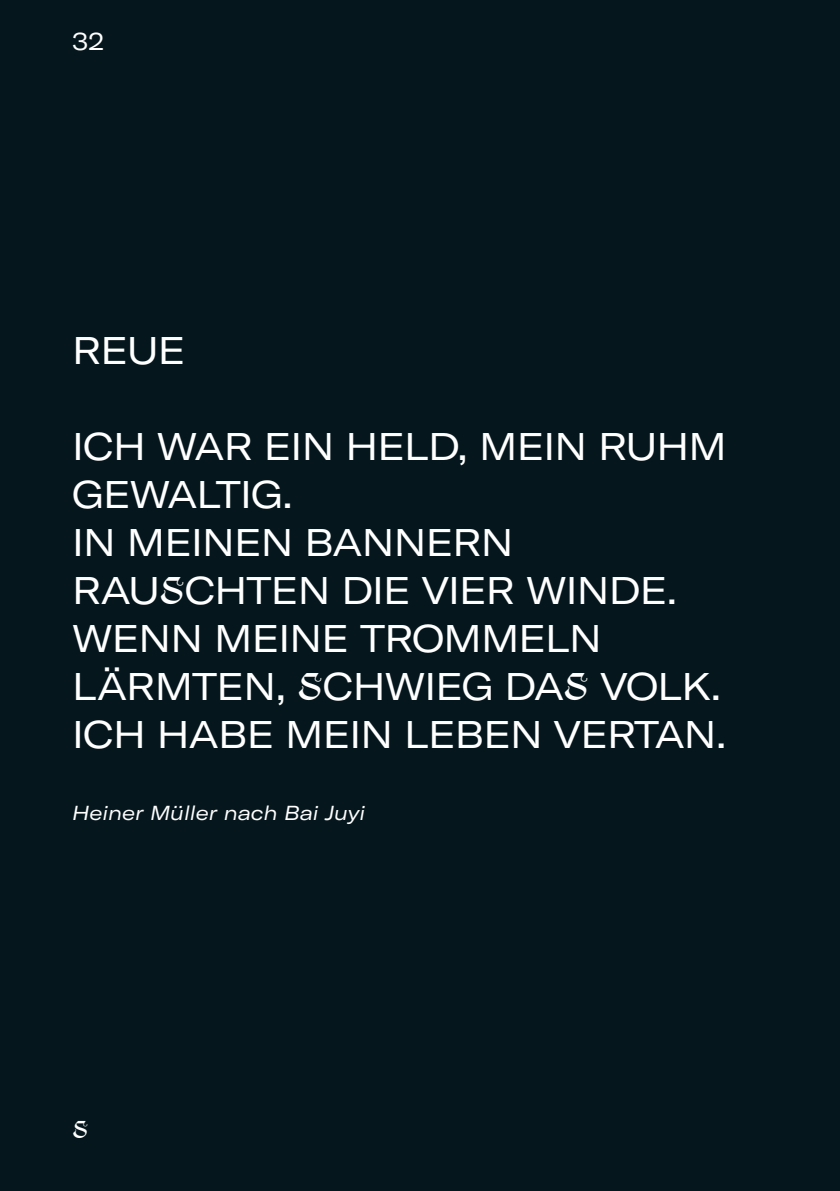
<style>
.page{position:relative;width:840px;height:1191px;background:#fff}
.page>*{position:absolute;margin:0;border:0;box-sizing:border-box;transform-origin:0 0}
.t1{font:expanded 38px/48px "GT America";letter-spacing:-.02em;color:#fff}
.t2{font:expanded 24px "GT America";color:#fff}
.t3{font:expanded 24px "GT America SN";color:#fff}
.t4{font:italic expanded 20px "GT America";color:#fff}
.s1{font-family:"GT America SN"}
</style>
<div class="page">
<div style="left:0;top:0;width:839px;height:1191px;background:#05171d"></div>
<p class="t2" style="left:72px;top:27px;width:33px">32</p>
<p class="t1" style="left:72px;top:326px;width:115px">REUE</p>
<p class="t1" style="left:72px;top:422px;width:656px">ICH WAR EIN HELD, MEIN RUHM<br>GEWALTIG.<br>IN MEINEN BANNERN<br>RAU<span class="s1">S</span>CHTEN DIE VIER WINDE.<br>WENN MEINE TROMMELN<br>LÄRMTEN, <span class="s1">S</span>CHWIEG DA<span class="s1">S</span> VOLK.<br>ICH HABE MEIN LEBEN VERTAN.</p>
<p class="t4" style="left:72px;top:801px;width:294px">Heiner Müller nach Bai Juyi</p>
<p class="t3" style="left:72px;top:1115px;width:18px">S</p>
</div>
